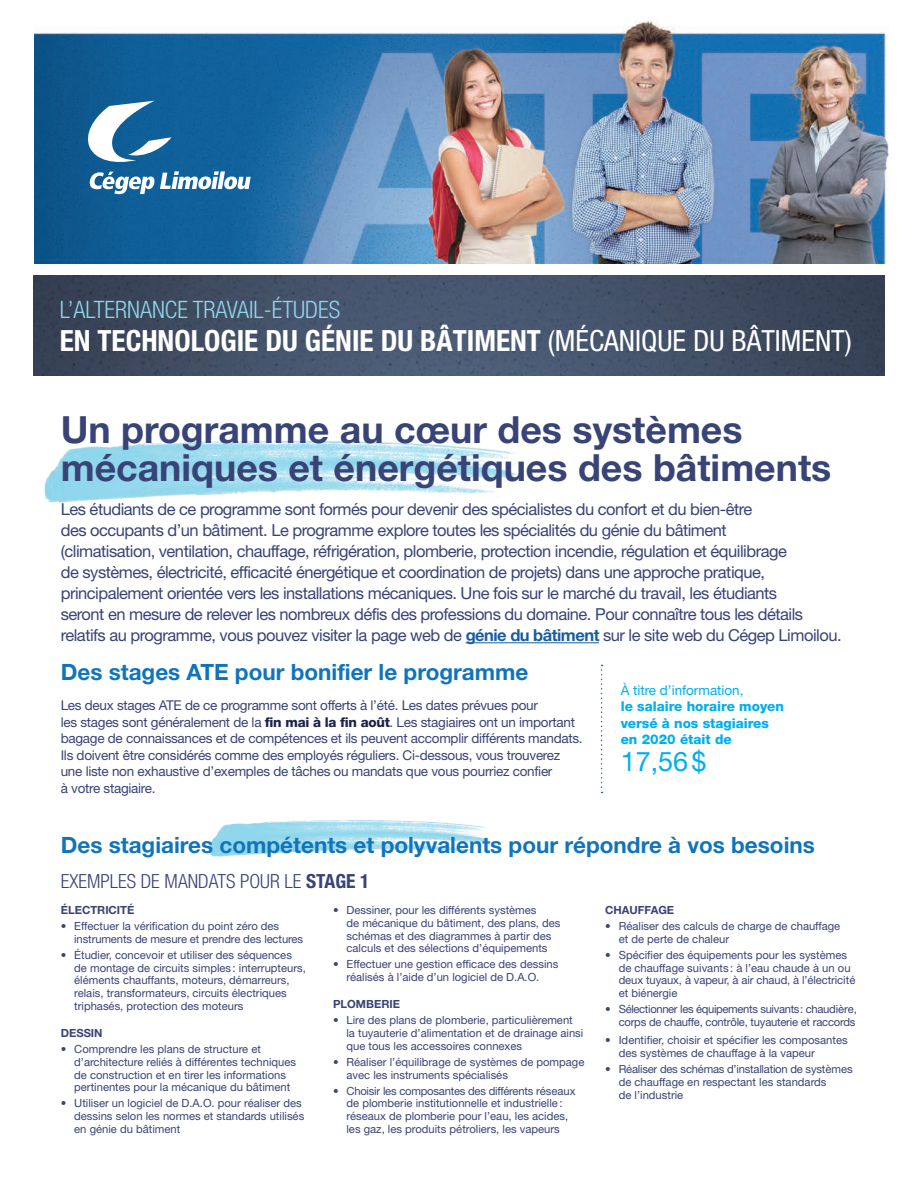
<style>
.page{position:relative;width:918px;height:1188px;background:#fff}
.page>*{position:absolute;margin:0;border:0;box-sizing:border-box;transform-origin:0 0}
.Texte_Intro{font:700 37.5px/37.5px "Helvetica Neue";color:#384376}
.Programme{font:700 condensed 29.25px "Helvetica Neue";color:#fff}
.S-Titres{font:27px "Helvetica Neue";color:#00aeef}
.Programme-2{font:300 condensed 24px "Helvetica Neue";color:#8fd7ed}
.S-Titres-2{font:700 22.5px "Helvetica Neue";color:#1074bc}
.SS-Titres{font:300 condensed 19.5px "Helvetica Neue";color:#384376}
.Texte_Intro-2{font:16.5px/21px "Helvetica Neue";letter-spacing:-.03em;color:#384376}
.Texte_Courant{font:13.5px/16.5px "Helvetica Neue";letter-spacing:-.02em;color:#384376}
.S-Titres-3{font:800 13.5px/16.5px "Helvetica Neue";color:#00aeef}
.t1{font:11.25px/12.8px "Helvetica Neue";color:#384376}
.t2{font:11.25px/12.8px "Helvetica Neue";letter-spacing:-.02em;color:#384376;text-align:right}
.Texte_Enumeration{font:700 11.25px "Helvetica Neue";color:#384376}
.Sous-titres__enumera{font:700 11.25px "Helvetica Neue";color:#384376}
.s1{font-weight:400}
.s2{font-weight:700;color:#175d9e}
.s3{font-weight:800;color:#1c244e}
.s4{font-weight:700}
</style>
<div class="page">
<img style="left:44px;top:440px;width:475px;height:62px">
<img style="left:209px;top:820px;width:279px;height:37px">
<img style="left:34px;top:20px;width:855px;height:244px">
<img style="left:33px;top:276px;width:852px;height:100px">
<svg style="left:88px;top:101px;width:84px;height:64px"></svg>
<svg style="left:89px;top:171px;width:162px;height:23px"></svg>
<hr style="left:466px;top:642px;width:133px;height:1px;background:#175d9e">
<svg style="left:601px;top:665px;width:2px;height:128px"></svg>
<p class="Programme-2" style="left:60px;top:296px;width:282px">L’ALTERNANCE TRAVAIL-ÉTUDES</p>
<p class="Programme" style="left:60px;top:323px;width:794px">EN TECHNOLOGIE DU GÉNIE DU BÂTIMENT <span class="s1">(MÉCANIQUE DU BÂTIMENT)</span></p>
<p class="Texte_Intro" style="left:61px;top:410px;width:772px">Un programme au cœur des systèmes mécaniques et énergétiques des bâtiments</p>
<p class="Texte_Intro-2" style="left:61px;top:499px;width:782px">Les étudiants de ce programme sont formés pour devenir des spécialistes du confort et du bien-être<br>des occupants d’un bâtiment. Le programme explore toutes les spécialités du génie du bâtiment<br>(climatisation, ventilation, chauffage, réfrigération, plomberie, protection incendie, régulation et équilibrage<br>de systèmes, électricité, efficacité énergétique et coordination de projets) dans une approche pratique, principalement orientée vers les installations mécaniques. Une fois sur le marché du travail, les étudiants<br>seront en mesure de relever les nombreux défis des professions du domaine. Pour connaître tous les détails relatifs au programme, vous pouvez visiter la page web de <span class="s2">génie du bâtiment</span> sur le site web du Cégep Limoilou.</p>
<p class="S-Titres-2" style="left:61px;top:658px;width:469px">Des stages ATE pour bonifier le programme</p>
<p class="Texte_Courant" style="left:61px;top:697px;width:523px">Les deux stages ATE de ce programme sont offerts à l’été. Les dates prévues pour<br>les stages sont généralement de la <span class="s3">fin mai à la fin août</span>. Les stagiaires ont un important bagage de connaissances et de compétences et ils peuvent accomplir différents mandats.<br>Ils doivent être considérés comme des employés réguliers. Ci-dessous, vous trouverez une liste non exhaustive d’exemples de tâches ou mandats que vous pourriez confier<br>à votre stagiaire.</p>
<p class="S-Titres-3" style="left:621px;top:682px;width:165px"><span class="s1">À titre d’information,<br></span>le salaire horaire moyen versé à nos stagiaires en 2020 était de</p>
<p class="S-Titres" style="left:621px;top:746px;width:87px">17,56$</p>
<p class="S-Titres-2" style="left:61px;top:831px;width:756px">Des stagiaires compétents et polyvalents pour répondre à vos besoins</p>
<p class="SS-Titres" style="left:61px;top:870px;width:310px">EXEMPLES DE MANDATS POUR LE <span class="s4">STAGE 1</span></p>
<p class="Texte_Enumeration" style="left:61px;top:903px;width:75px">ÉLECTRICITÉ</p>
<p class="t1" style="left:74px;top:920px;width:230px;text-indent:-14px">• Effectuer la vérification du point zéro des instruments de mesure et prendre des lectures</p>
<p class="t1" style="left:74px;top:948px;width:233px;text-indent:-14px">• Étudier, concevoir et utiliser des séquences de montage de circuits simples : interrupteurs, éléments chauffants, moteurs, démarreurs, relais, transformateurs, circuits électriques triphasés, protection des moteurs</p>
<p class="Sous-titres__enumera" style="left:61px;top:1026px;width:43px">DESSIN</p>
<p class="t1" style="left:74px;top:1043px;width:223px;text-indent:-14px">• Comprendre les plans de structure et d’architecture reliés à différentes techniques de construction et en tirer les informations pertinentes pour la mécanique du bâtiment</p>
<p class="t1" style="left:74px;top:1097px;width:232px;text-indent:-14px">• Utiliser un logiciel de D.A.O. pour réaliser des dessins selon les normes et standards utilisés en génie du bâtiment</p>
<p class="Texte_Enumeration" style="left:605px;top:903px;width:70px">CHAUFFAGE</p>
<p class="t1" style="left:619px;top:920px;width:223px;text-indent:-14px">• Réaliser des calculs de charge de chauffage et de perte de chaleur</p>
<p class="t1" style="left:619px;top:948px;width:238px;text-indent:-13px">• Spécifier des équipements pour les systèmes de chauffage suivants : à l’eau chaude à un ou deux tuyaux, à vapeur, à air chaud, à l’électricité et biénergie</p>
<p class="t2" style="left:605px;top:1003px;width:253px">• Sélectionner les équipements suivants: chaudière, corps de chauffe, contrôle, tuyauterie et raccords</p>
<p class="t1" style="left:619px;top:1034px;width:230px;text-indent:-14px">• Identifier, choisir et spécifier les composantes des systèmes de chauffage à la vapeur</p>
<p class="t1" style="left:619px;top:1063px;width:235px;text-indent:-14px">• Réaliser des schémas d’installation de systèmes de chauffage en respectant les standards<br>de l’industrie</p>
<p class="t1" style="left:346px;top:904px;width:216px;text-indent:-14px">• Dessiner, pour les différents systèmes<br>de mécanique du bâtiment, des plans, des schémas et des diagrammes à partir des calculs et des sélections d’équipements</p>
<p class="t1" style="left:333px;top:958px;width:227px;text-align:center">• Effectuer une gestion efficace des dessins réalisés à l’aide d’un logiciel de D.A.O.</p>
<p class="Sous-titres__enumera" style="left:333px;top:997px;width:69px">PLOMBERIE</p>
<p class="t1" style="left:346px;top:1014px;width:238px;text-indent:-14px">• Lire des plans de plomberie, particulièrement la tuyauterie d’alimentation et de drainage ainsi que tous les accessoires connexes</p>
<p class="t1" style="left:346px;top:1055px;width:239px;text-indent:-14px">• Réaliser l’équilibrage de systèmes de pompage avec les instruments spécialisés</p>
<p class="t1" style="left:333px;top:1084px;width:244px;text-align:center">• Choisir les composantes des différents réseaux de plomberie institutionnelle et industrielle: réseaux de plomberie pour l’eau, les acides,<br>les gaz, les produits pétroliers, les vapeurs</p>
</div>
